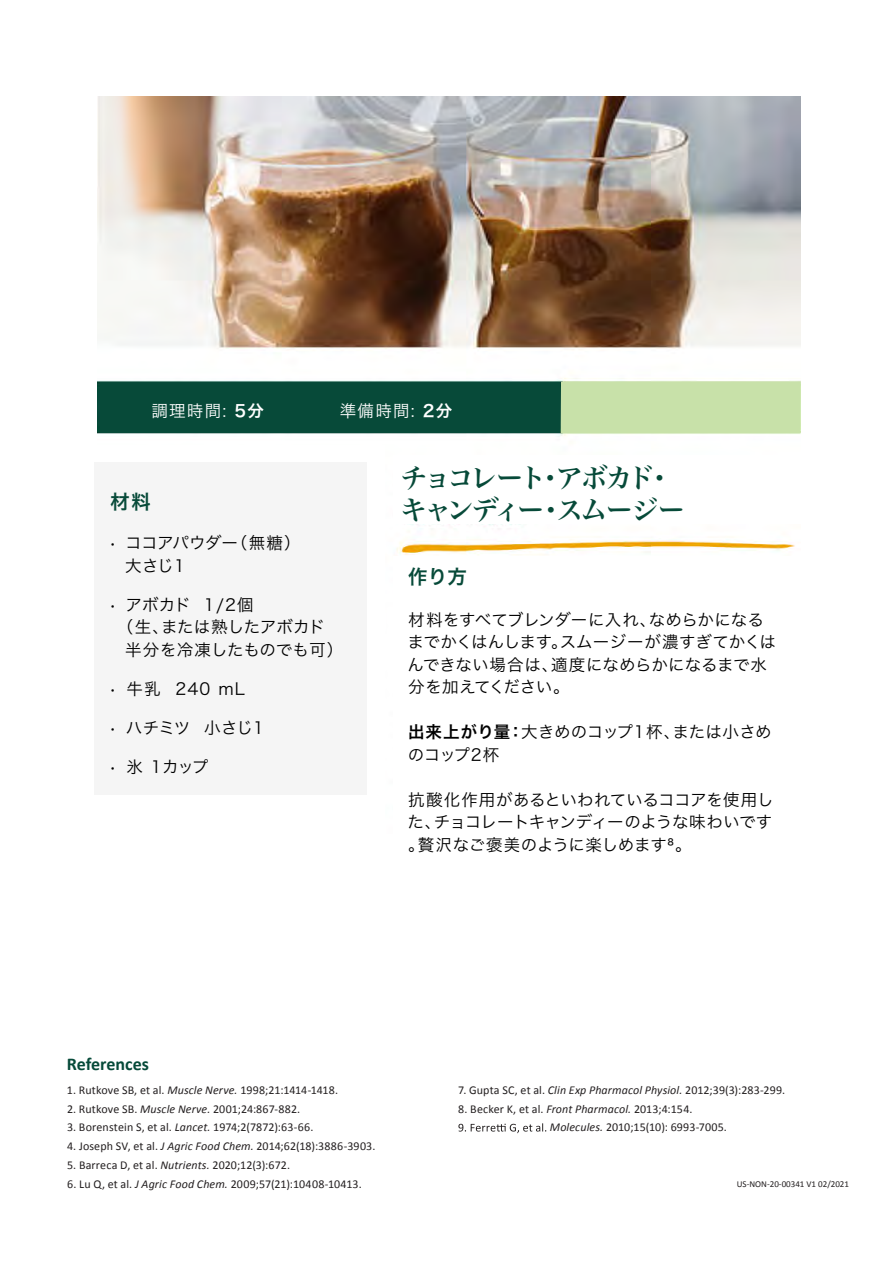
<style>
.page{position:relative;width:893px;height:1263px;background:#fff}
.page>*{position:absolute;margin:0;border:0;box-sizing:border-box;transform-origin:0 0}
.t1{font:27px/32.4px "Hira Min Pro N W6";letter-spacing:-.125em;color:#074a39}
.t2{font:19.5px "Hira Kaku Pro N W6";color:#074a39}
.t3{font:700 18px "Calibri";color:#064a39}
.t4{font:16.5px/22.5px "Hira Kaku Pro N W3";letter-spacing:-.005em;color:#000}
.t5{font:16.5px "Hira Kaku Pro N W3";letter-spacing:.075em;color:#fff}
.t6{font:12px/18.8px "Calibri";letter-spacing:.01em;color:#231f20}
.t7{font:9px "Calibri";color:#231f20}
.s1{font-family:"Hira Kaku Pro N W6"}
.s2{font-style:italic}
</style>
<div class="page">
<svg style="left:458px;top:1123px;width:88px;height:10px"></svg>
<img style="left:98px;top:97px;width:702px;height:458px">
<div style="left:394px;top:455px;width:410px;height:69px;background:#fff"></div>
<div style="left:73px;top:446px;width:312px;height:398px;background:#fff"></div>
<div style="left:100px;top:382px;width:460px;height:51px;background:#074a39"></div>
<div style="left:561px;top:382px;width:239px;height:51px;background:#c8e1a9"></div>
<div style="left:94px;top:463px;width:272px;height:332px;background:#f5f5f5"></div>
<h3 class="t5" style="left:151px;top:396px;width:114px">調理時間: <span class="s1">5分</span></h3>
<h3 class="t5" style="left:340px;top:396px;width:114px">準備時間: <span class="s1">2分</span></h3>
<h2 class="t2" style="left:110px;top:484px;width:42px">材料</h2>
<h3 class="t4" style="left:125px;top:530px;width:177px;text-indent:-17px">• ココアパウダー（無糖）大さじ1</h3>
<h3 class="t4" style="left:109px;top:592px;width:146px">• アボカド 1/2個</h3>
<h3 class="t4" style="left:117px;top:614px;width:209px">（生、または熟したアボカド</h3>
<h3 class="t4" style="left:125px;top:637px;width:220px">半分を冷凍したものでも可）</h3>
<h3 class="t4" style="left:109px;top:676px;width:138px">• 牛乳 240 mL</h3>
<h3 class="t4" style="left:109px;top:715px;width:157px">• ハチミツ 小さじ1</h3>
<h3 class="t4" style="left:109px;top:754px;width:101px">• 氷 1カップ</h3>
<h1 class="t1" style="left:400px;top:459px;width:286px">チョコレート・アボカド・キャンディー・スムージー</h1>
<h2 class="t2" style="left:408px;top:559px;width:60px">作り方</h2>
<h3 class="t4" style="left:407px;top:607px;width:370px">材料をすべてブレンダーに入れ、なめらかになるまでかくはんします。スムージーが濃すぎてかくはんできない場合は、適度になめらかになるまで水分を加えてください。</h3>
<h3 class="t4" style="left:408px;top:719px;width:366px"><span class="s1">出来上がり量：</span>大きめのコップ1杯、または小さめのコップ2杯</h3>
<h3 class="t4" style="left:408px;top:787px;width:367px;text-align:justify">抗酸化作用があるといわれているココアを使用した、チョコレートキャンディーのような味わいです。贅沢なご褒美のように楽しめます⁸。</h3>
<h3 class="t3" style="left:67px;top:1051px;width:83px">References</h3>
<p class="t6" style="left:67px;top:1080px;width:273px">1. Rutkove SB, et al. <span class="s2">Muscle Nerve.</span> 1998;21:1414-1418.</p>
<p class="t6" style="left:67px;top:1099px;width:235px">2. Rutkove SB. <span class="s2">Muscle Nerve.</span> 2001;24:867-882.</p>
<p class="t6" style="left:67px;top:1118px;width:248px">3. Borenstein S, et al. <span class="s2">Lancet.</span> 1974;2(7872):63-66.</p>
<p class="t6" style="left:67px;top:1136px;width:310px">4. Joseph SV, et al. <span class="s2">J Agric Food Chem.</span> 2014;62(18):3886-3903.</p>
<p class="t6" style="left:67px;top:1155px;width:224px">5. Barreca D, et al. <span class="s2">Nutrients.</span> 2020;12(3):672.</p>
<p class="t6" style="left:67px;top:1174px;width:296px">6. Lu Q, et al. <span class="s2">J Agric Food Chem.</span> 2009;57(21):10408-10413.</p>
<p class="t6" style="left:458px;top:1080px;width:328px">7. Gupta SC, et al. <span class="s2">Clin Exp Pharmacol Physiol.</span> 2012;39(3):283-299.</p>
<p class="t6" style="left:550px;top:1099px;width:178px;text-indent:-92px">8. Becker K, et al. <span class="s2">Front Pharmacol.</span> 2013;4:154.<br><span class="s2">Molecules.</span> 2010;15(10): 6993-7005.</p>
<p class="t7" style="left:737px;top:1178px;width:114px">US-NON-20-00341 V1 02/2021</p>
</div>
